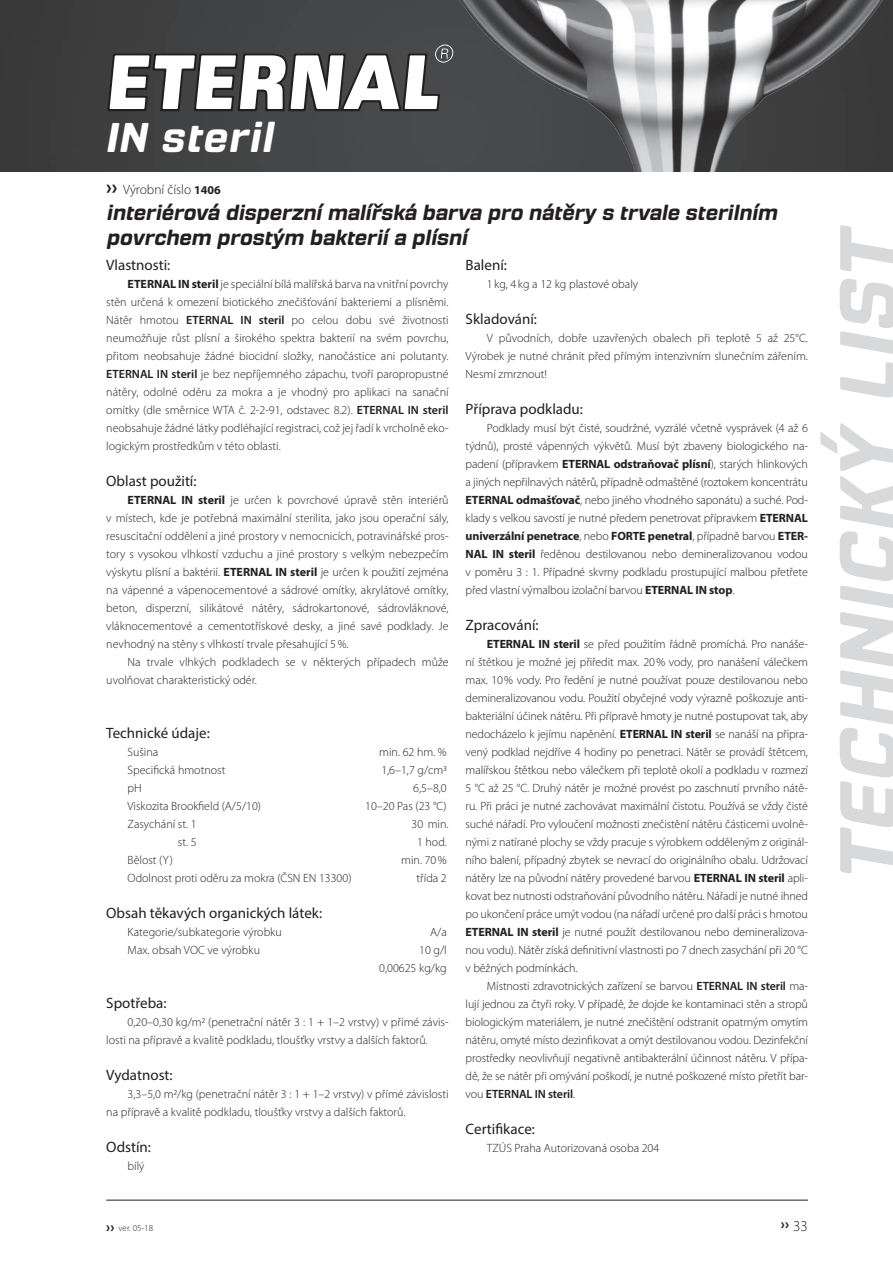
<style>
.page{position:relative;width:893px;height:1263px;background:#fff}
.page>*{position:absolute;margin:0;border:0;box-sizing:border-box;transform-origin:0 0}
.t1{font:italic 700 81px "Fromthe Stars Rg";color:#d8d9db}
.t2{font:italic 700 41.55px "Fromthe Stars Rg";letter-spacing:.02em;color:#fff}
.t3{font:italic 700 21px/25.2px "Fromthe Stars Rg";letter-spacing:-.01em;color:#231f20}
.nadpis{font:15px "Myriad Pro";color:#231f20}
.t4{font:700 15px "Myriad Pro";color:#231f20}
.text{font:300 13.5px "Myriad Pro";color:#231f20}
.text-2{font:300 12px/18px "Myriad Pro";color:#231f20;text-align:justify}
.t5{font:300 9px "Myriad Pro";color:#231f20}
.s1{font-weight:700;font-size:21px}
.s2{font-weight:700;font-size:12px}
.s3{font-weight:700}
.s4{font-weight:600}
.s5{font-weight:700;font-size:15px}
.s6{font-weight:300}
</style>
<div class="page">
<div style="left:0;top:0;width:414px;height:171px;background:#404142"></div>
<img style="left:414px;top:0;width:479px;height:171px">
<svg style="left:107px;top:45px;width:346px;height:66px"></svg>
<hr style="left:106px;top:1200px;width:702px;height:1px;background:#231f20">
<p class="t2" style="left:105px;top:113px;width:169px">IN steril</p>
<p class="text" style="left:106px;top:181px;width:116px"><span class="s1">››</span> Výrobní číslo <span class="s2">1406</span></p>
<p class="t3" style="left:106px;top:200px;width:672px">interiérová disperzní malířská barva pro nátěry s trvale sterilním povrchem prostým bakterií a plísní</p>
<p class="nadpis" style="left:106px;top:256px;width:66px">Vlastnosti:</p>
<p class="text-2" style="left:106px;top:275px;width:344px;text-indent:21px"><span class="s3">ETERNAL IN steril</span> je speciální bílá malířská barva na vnitřní povrchy stěn určená k omezení biotického znečišťování bakteriemi a plísněmi.<br>Nátěr hmotou <span class="s4">ETERNAL IN steril</span> po celou dobu své životnosti neumožňuje růst plísní a širokého spektra bakterií na svém povrchu, přitom neobsahuje žádné biocidní složky, nanočástice ani polutanty.<br><span class="s4">ETERNAL IN steril</span> je bez nepříjemného zápachu, tvoří paropropustné nátěry, odolné oděru za mokra a je vhodný pro aplikaci na sanační omítky (dle směrnice WTA č. 2-2-91, odstavec 8.2). <span class="s4">ETERNAL IN steril </span>neobsahuje žádné látky podléhající registraci, což jej řadí k vrcholně eko&shy;logickým prostředkům v této oblasti.</p>
<p class="nadpis" style="left:106px;top:472px;width:92px">Oblast použití:</p>
<p class="text-2" style="left:106px;top:491px;width:344px;text-indent:21px"><span class="s3">ETERNAL IN steril</span> je určen k povrchové úpravě stěn interiérů v místech, kde je potřebná maximální sterilita, jako jsou operační sály, resuscitační oddělení a jiné prostory v nemocnicích, potravinářské pros&shy;tory s vysokou vlhkostí vzduchu a jiné prostory s velkým nebezpečím výskytu plísní a baktérií. <span class="s3">ETERNAL IN steril</span> je určen k použití zejména na vápenné a vápenocementové a sádrové omítky, akrylátové omítky, beton, disperzní, silikátové nátěry, sádrokartonové, sádrovláknové, vláknocementové a cementotřískové desky, a jiné savé podklady. Je nevhodný na stěny s vlhkostí trvale přesahující 5%.</p>
<p class="text-2" style="left:106px;top:653px;width:344px;text-indent:21px">Na trvale vlhkých podkladech se v některých případech může uvolňovat charakteristický odér.</p>
<p class="nadpis" style="left:106px;top:724px;width:105px">Technické údaje:</p>
<p class="text-2" style="left:128px;top:743px;width:32px">Sušina</p>
<p class="text-2" style="left:379px;top:743px;width:69px">min. 62 hm. %</p>
<p class="text-2" style="left:128px;top:761px;width:99px">Specifická hmotnost</p>
<p class="text-2" style="left:381px;top:761px;width:67px">1,6–1,7 g/cm3</p>
<p class="text-2" style="left:128px;top:779px;width:16px">pH</p>
<p class="text-2" style="left:413px;top:779px;width:35px">6,5–8,0</p>
<p class="text-2" style="left:128px;top:797px;width:135px">Viskozita Brookfield (A/5/10)</p>
<p class="text-2" style="left:365px;top:797px;width:83px">10–20 Pas (23 °C)</p>
<p class="text-2" style="left:128px;top:815px;width:71px">Zasychání st. 1</p>
<p class="text-2" style="left:412px;top:815px;width:38px">30 min.</p>
<p class="text-2" style="left:178px;top:833px;width:20px">st. 5</p>
<p class="text-2" style="left:417px;top:833px;width:31px">1 hod.</p>
<p class="text-2" style="left:128px;top:851px;width:47px">Bělost (Y)</p>
<p class="text-2" style="left:401px;top:851px;width:47px">min. 70%</p>
<p class="text-2" style="left:128px;top:869px;width:225px">Odolnost proti oděru za mokra (ČSN EN 13300)</p>
<p class="text-2" style="left:416px;top:869px;width:32px">třída 2</p>
<p class="nadpis" style="left:106px;top:904px;width:217px">Obsah těkavých organických látek:</p>
<p class="text-2" style="left:128px;top:923px;width:156px">Kategorie/subkategorie výrobku</p>
<p class="text-2" style="left:430px;top:923px;width:18px">A/a</p>
<p class="text-2" style="left:128px;top:941px;width:134px">Max. obsah VOC ve výrobku</p>
<p class="text-2" style="left:419px;top:941px;width:29px">10 g/l</p>
<p class="text-2" style="left:379px;top:959px;width:69px">0,00625 kg/kg</p>
<p class="nadpis" style="left:106px;top:994px;width:62px">Spotřeba:</p>
<p class="text-2" style="left:106px;top:1013px;width:344px;text-indent:21px">0,20–0,30 kg/m2 (penetrační nátěr 3 : 1 + 1–2 vrstvy) v přímé závis&shy;losti na přípravě a kvalitě podkladu, tloušťky vrstvy a dalších faktorů.</p>
<p class="nadpis" style="left:106px;top:1066px;width:68px">Vydatnost:</p>
<p class="text-2" style="left:106px;top:1085px;width:344px;text-indent:21px">3,3–5,0 m2/kg (penetrační nátěr 3 : 1 + 1–2 vrstvy) v přímé závislosti na přípravě a kvalitě podkladu, tloušťky vrstvy a dalších faktorů.</p>
<p class="nadpis" style="left:106px;top:1138px;width:46px">Odstín:</p>
<p class="text-2" style="left:128px;top:1157px;width:18px">bílý</p>
<p class="nadpis" style="left:466px;top:256px;width:43px">Balení:</p>
<p class="text-2" style="left:487px;top:275px;width:153px">1 kg, 4 kg a 12 kg plastové obaly</p>
<p class="nadpis" style="left:466px;top:310px;width:73px">Skladování:</p>
<p class="text-2" style="left:466px;top:329px;width:344px;text-indent:21px">V původních, dobře uzavřených obalech při teplotě 5 až 25°C.<br>Výrobek je nutné chránit před přímým intenzivním slunečním zářením.<br>Nesmí zmrznout!</p>
<p class="nadpis" style="left:466px;top:400px;width:119px">Příprava podkladu:</p>
<p class="text-2" style="left:466px;top:419px;width:344px;text-indent:21px">Podklady musí být čisté, soudržné, vyzrálé včetně vysprávek (4 až 6 týdnů), prosté vápenných výkvětů. Musí být zbaveny biologického na&shy;padení (přípravkem <span class="s3">ETERNAL odstraňovač plísní</span>), starých hlinkových a jiných nepřilnavých nátěrů, případně odmaštěné (roztokem koncentrátu <span class="s3">ETERNAL odmašťovač</span>, nebo jiného vhodného saponátu) a suché. Pod&shy;klady s velkou savostí je nutné předem penetrovat přípravkem <span class="s3">ETERNAL univerzální penetrace</span>, nebo <span class="s3">FORTE penetral</span>, případně barvou <span class="s3">ETER-NAL IN steril</span> ředěnou destilovanou nebo demineralizovanou vodou v poměru 3 : 1. Případné skvrny podkladu prostupující malbou přetřete před vlastní výmalbou izolační barvou <span class="s3">ETERNAL IN stop</span>.</p>
<p class="nadpis" style="left:466px;top:616px;width:74px">Zpracování:</p>
<p class="text-2" style="left:466px;top:635px;width:344px;text-indent:21px"><span class="s3">ETERNAL IN steril</span> se před použitím řádně promíchá. Pro nanáše&shy;ní štětkou je možné jej přiředit max. 20% vody, pro nanášení válečkem max. 10% vody. Pro ředění je nutné používat pouze destilovanou nebo demineralizovanou vodu. Použití obyčejné vody výrazně poškozuje anti&shy;bakteriální účinek nátěru. Při přípravě hmoty je nutné postupovat tak, aby nedocházelo k jejímu napěnění. <span class="s3">ETERNAL IN steril</span> se nanáší na připra&shy;vený podklad nejdříve 4 hodiny po penetraci. Nátěr se provádí štětcem, malířskou štětkou nebo válečkem při teplotě okolí a podkladu v rozmezí 5 °C až 25 °C. Druhý nátěr je možné provést po zaschnutí prvního nátě&shy;ru. Při práci je nutné zachovávat maximální čistotu. Používá se vždy čisté suché nářadí. Pro vyloučení možnosti znečistění nátěru částicemi uvolně&shy;nými z natírané plochy se vždy pracuje s výrobkem odděleným z originál&shy;ního balení, případný zbytek se nevrací do originálního obalu. Udržovací nátěry lze na původní nátěry provedené barvou <span class="s3">ETERNAL IN steril</span> apli&shy;kovat bez nutnosti odstraňování původního nátěru. Nářadí je nutné ihned po ukončení práce umýt vodou (na nářadí určené pro další práci s hmotou <span class="s3">ETERNAL IN steril</span> je nutné použít destilovanou nebo demineralizova&shy;nou vodu). Nátěr získá definitivní vlastnosti po 7 dnech zasychání při 20 °C v běžných podmínkách.</p>
<p class="text-2" style="left:466px;top:977px;width:344px;text-indent:21px">Místnosti zdravotnických zařízení se barvou <span class="s4">ETERNAL IN steril</span> ma&shy;lují jednou za čtyři roky. V případě, že dojde ke kontaminaci stěn a stropů biologickým materiálem, je nutné znečištění odstranit opatrným omytím nátěru, omyté místo dezinfikovat a omýt destilovanou vodou. Dezinfekční prostředky neovlivňují negativně antibakterální účinnost nátěru. V přípa&shy;dě, že se nátěr při omývání poškodí, je nutné poškozené místo přetřít bar&shy;vou <span class="s4">ETERNAL IN steril</span>.</p>
<p class="nadpis" style="left:466px;top:1120px;width:71px">Certifikace:</p>
<p class="text-2" style="left:487px;top:1139px;width:174px">TZÚS Praha Autorizovaná osoba 204</p>
<h1 class="t1" style="left:820px;top:883px;width:659px;rotate:-90deg">TECHNICKÝ LIST</h1>
<p class="t5" style="left:106px;top:1222px;width:48px"><span class="s5">››</span> ver. 05-18</p>
<p class="t4" style="left:781px;top:1214px;width:28px">›› <span class="s6">33</span></p>
</div>
